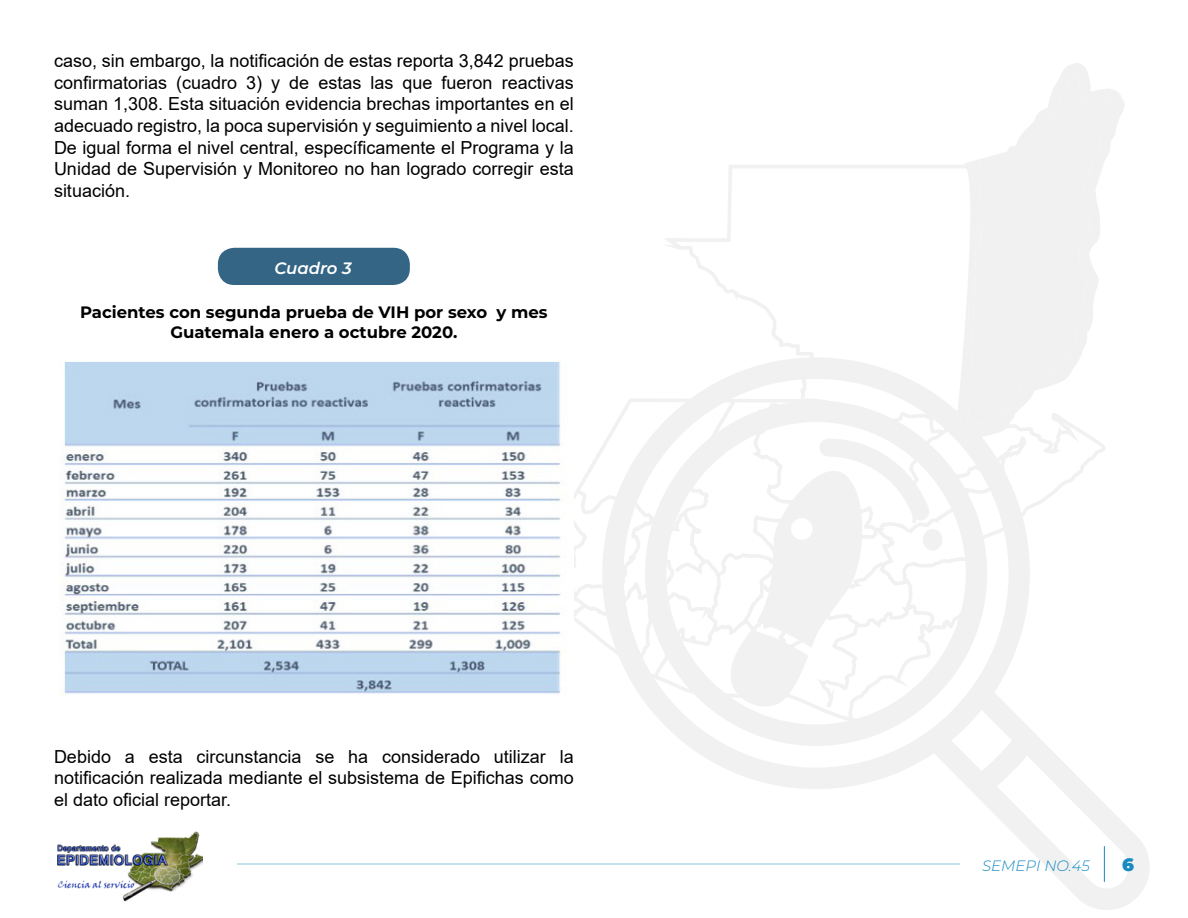
<style>
.page{position:relative;width:1188px;height:918px;background:#fff}
.page>*{position:absolute;margin:0;border:0;box-sizing:border-box;transform-origin:0 0}
.t1{font:18px/21.6px "Arial";color:#000;text-align:justify}
.t2{font:900 18px "Montserrat";color:#178ac2}
.t3{font:700 16.5px/19.8px "Montserrat";color:#000;text-align:center}
.t4{font:italic 600 16.5px "Montserrat";color:#fff}
.t5{font:italic 300 15px "Montserrat";color:#178ac2}
</style>
<div class="page">
<svg style="left:1021px;top:63px;width:103px;height:73px;fill:#f1f1f1"></svg>
<svg style="left:602px;top:721px;width:547px;height:189px"></svg>
<svg style="left:645px;top:721px;width:342px;height:25px;fill:#f1f1f1"></svg>
<svg style="left:574px;top:136px;width:540px;height:585px"></svg>
<img style="left:57px;top:831px;width:145px;height:70px">
<hr style="left:1104px;top:846px;width:1px;height:36px;background:#178ac2">
<hr style="left:237px;top:864px;width:723px;height:1px;background:#178ac2">
<div style="left:218px;top:248px;width:192px;height:37px;background:#346584;border-radius:16px"></div>
<img style="left:61px;top:361px;width:500px;height:334px">
<p class="t1" style="left:54px;top:50px;width:521px">caso, sin embargo, la notificación de estas reporta 3,842 pruebas confirmatorias (cuadro 3) y de estas las que fueron reactivas suman 1,308. Esta situación evidencia brechas importantes en el adecuado registro, la poca supervisión y seguimiento a nivel local.<br>De igual forma el nivel central, específicamente el Programa y la Unidad de Supervisión y Monitoreo no han logrado corregir esta situación.</p>
<p class="t4" style="left:275px;top:257px;width:79px">Cuadro 3</p>
<p class="t3" style="left:80px;top:302px;width:469px">Pacientes con segunda prueba de VIH por sexo y mes<br>Guatemala enero a octubre 2020.</p>
<p class="t1" style="left:54px;top:745px;width:521px">Debido a esta circunstancia se ha considerado utilizar la notificación realizada mediante el subsistema de Epifichas como el dato oficial reportar.</p>
<p class="t5" style="left:982px;top:856px;width:109px">SEMEPI NO.45</p>
<p class="t2" style="left:1122px;top:851px;width:13px">6</p>
</div>
